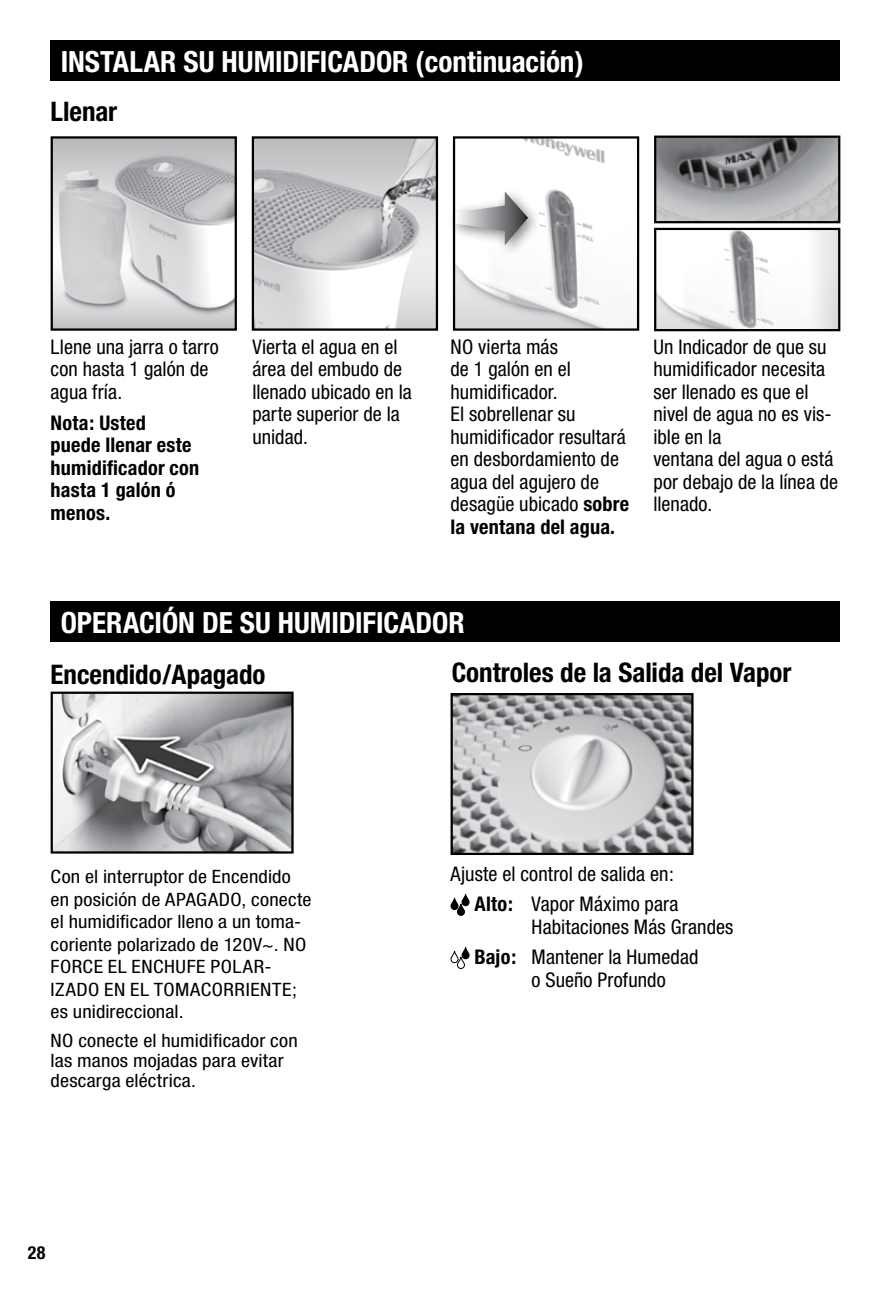
<style>
.page{position:relative;width:891px;height:1296px;background:#fff}
.page>*{position:absolute;margin:0;border:0;box-sizing:border-box;transform-origin:0 0}
.t1{font:700 condensed 29.25px "Helvetica Neue";color:#fff}
.t2{font:700 condensed 27px "Helvetica Neue";color:#000}
.t3{font:condensed 20.25px/22.5px "Helvetica Neue";letter-spacing:.005em;color:#000}
.t4{font:700 condensed 20.25px/22.5px "Helvetica Neue";letter-spacing:.01em;color:#000}
.t5{font:condensed 18.45px/22.5px "Helvetica Neue";letter-spacing:.01em;color:#000;scale:1.1 1}
.t6{font:700 condensed 18px "Helvetica Neue";color:#000}
.s1{font-weight:700}
</style>
<div class="page">
<img style="left:54px;top:695px;width:237px;height:156px">
<div style="left:51px;top:692px;width:243px;height:162px;border:2px solid #000"></div>
<div style="left:51px;top:40px;width:789px;height:41px;background:#000"></div>
<img style="left:54px;top:139px;width:180px;height:189px">
<div style="left:51px;top:136px;width:186px;height:195px;border:2px solid #000"></div>
<img style="left:255px;top:139px;width:180px;height:189px">
<div style="left:252px;top:136px;width:186px;height:195px;border:2px solid #000"></div>
<img style="left:456px;top:139px;width:180px;height:189px">
<div style="left:453px;top:136px;width:186px;height:195px;border:2px solid #000"></div>
<img style="left:657px;top:231px;width:180px;height:97px">
<div style="left:654px;top:228px;width:186px;height:103px;border:2px solid #000"></div>
<div style="left:446px;top:183px;width:96px;height:73px;background:#000;opacity:.5"></div>
<svg style="left:456px;top:191px;width:72px;height:54px"></svg>
<img style="left:657px;top:139px;width:180px;height:81px">
<div style="left:654px;top:136px;width:186px;height:87px;border:2px solid #000"></div>
<div style="left:51px;top:602px;width:789px;height:40px;background:#000"></div>
<svg style="left:450px;top:893px;width:20px;height:23px"></svg>
<svg style="left:450px;top:946px;width:20px;height:23px"></svg>
<img style="left:454px;top:696px;width:237px;height:156px">
<div style="left:451px;top:693px;width:243px;height:162px;border:2px solid #000"></div>
<h1 class="t1" style="left:61px;top:44px;width:525px">INSTALAR SU HUMIDIFICADOR (continuación)</h1>
<h2 class="t2" style="left:51px;top:95px;width:68px">Llenar</h2>
<p class="t3" style="left:51px;top:335px;width:170px">Llene una jarra o tarro con hasta 1 galón de agua fría.</p>
<p class="t4" style="left:51px;top:411px;width:150px">Nota: Usted puede llenar este humidificador con hasta 1 galón ó menos.</p>
<p class="t3" style="left:252px;top:335px;width:161px">Vierta el agua en el área del embudo de llenado ubicado en la parte superior de la unidad.</p>
<p class="t3" style="left:451px;top:335px;width:180px">NO vierta más<br>de 1 galón en el humidificador.<br>El sobrellenar su humidificador resultará en desbordamiento de agua del agujero de desagüe ubicado <span class="s1">sobre la ventana del agua.</span></p>
<p class="t3" style="left:653px;top:335px;width:186px">Un Indicador de que su humidificador necesita ser llenado es que el nivel de agua no es vis&shy;ible en la<br>ventana del agua o está por debajo de la línea de llenado.</p>
<h1 class="t1" style="left:61px;top:605px;width:405px">OPERACIÓN DE SU HUMIDIFICADOR</h1>
<h2 class="t2" style="left:51px;top:658px;width:216px">Encendido/Apagado</h2>
<p class="t5" style="left:51px;top:866px;width:239px">Con el interruptor de Encendido en posición de APAGADO, conecte el humidificador lleno a un toma&shy;coriente polarizado de 120V~. NO<br>FORCE EL ENCHUFE POLAR-<br>IZADO EN EL TOMACORRIENTE; es unidireccional.</p>
<p class="t5" style="left:51px;top:1030px;width:226px;line-height:20.2px">NO conecte el humidificador con las manos mojadas para evitar descarga eléctrica.</p>
<p class="t6" style="left:28px;top:1242px;width:19px">28</p>
<h2 class="t2" style="left:452px;top:656px;width:341px">Controles de la Salida del Vapor</h2>
<p class="t3" style="left:451px;top:858px;width:229px;line-height:30.6px;text-align:right">Ajuste el control de salida en:<br><span class="s1">Alto:</span> Vapor Máximo para</p>
<p class="t3" style="left:474px;top:911px;width:261px;line-height:30.6px;text-indent:57px">Habitaciones Más Grandes<br><span class="s1">Bajo:</span> Mantener la Humedad</p>
<p class="t3" style="left:532px;top:968px;width:136px">o Sueño Profundo</p>
</div>
